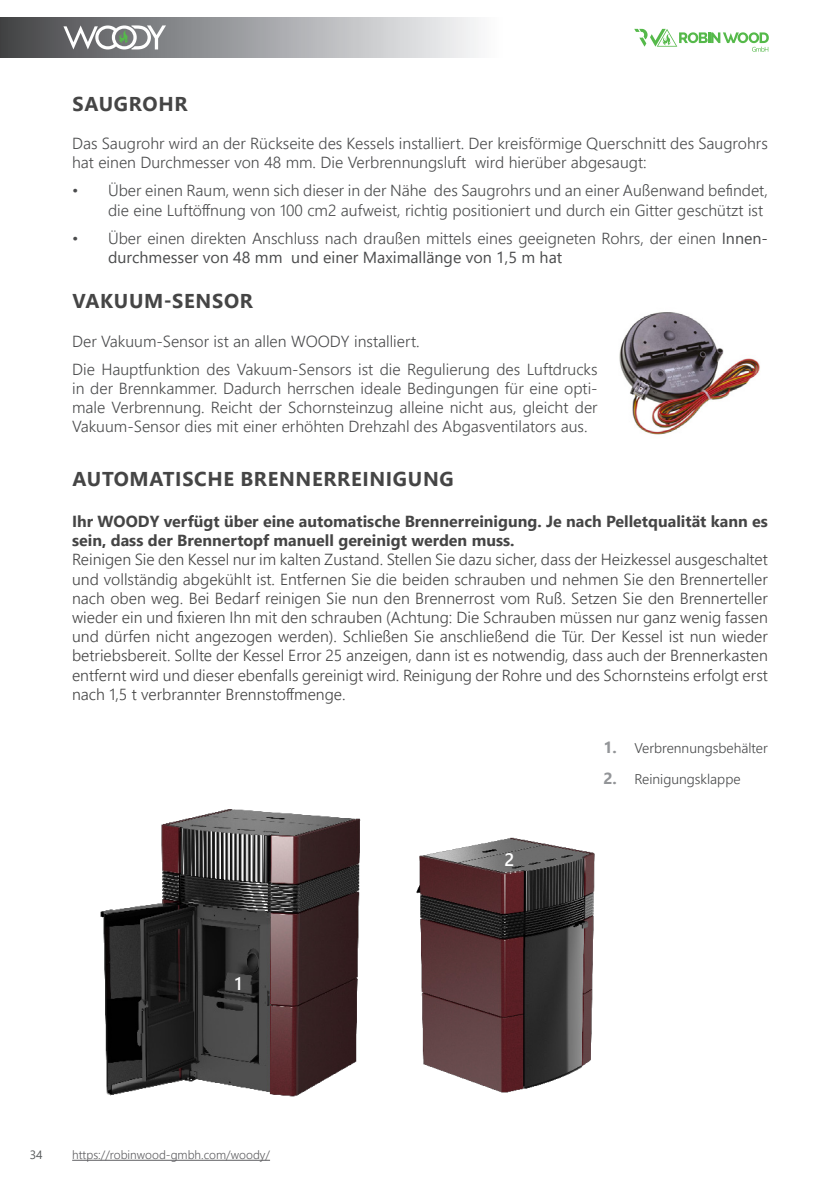
<style>
.page{position:relative;width:840px;height:1191px;background:#fff}
.page>*{position:absolute;margin:0;border:0;box-sizing:border-box;transform-origin:0 0}
.Paragraph_Style_2{font:700 20px "Segoe UI";letter-spacing:.035em;color:#454545}
.t1{font:600 18px "Segoe UI";color:#fff}
.P9{font:300 16px/19.2px "Segoe UI";color:#4b4c4d}
.P9-2{font:300 16px/19.2px "Segoe UI";color:#454545;text-align:justify}
.P9-3{font:700 16px/19.2px "Segoe UI";color:#454545}
.t2{font:300 14px "Segoe UI";color:#494a4b}
.t3{font:300 12px "Segoe UI";color:#5e5e61}
.t4{font:12px "Segoe UI";color:#585b5c}
.s1{font-weight:400}
.s2{font-weight:700;font-size:16px;color:#939598}
</style>
<div class="page">
<svg style="left:634px;top:29px;width:134px;height:23px"></svg>
<hr style="left:72px;top:1159px;width:198px;height:1px;background:#5e5e61">
<div style="left:0;top:17px;width:504px;height:41px;background:linear-gradient(to right,#46474a,#fdfeff)"></div>
<svg style="left:63px;top:25px;width:103px;height:24px"></svg>
<img style="left:619px;top:312px;width:141px;height:123px">
<img style="left:416px;top:837px;width:179px;height:256px">
<img style="left:100px;top:809px;width:261px;height:288px">
<p class="Paragraph_Style_2" style="left:72px;top:85px;width:116px">SAUGROHR</p>
<p class="P9" style="left:72px;top:132px;width:697px">Das Saugrohr wird an der Rückseite des Kessels installiert. Der kreisförmige Querschnitt des Saugrohrs hat einen Durchmesser von 48 mm. Die Verbrennungsluft wird hierüber abgesaugt:</p>
<p class="P9" style="left:72px;top:179px;width:697px;text-align:right">• Über einen Raum, wenn sich dieser in der Nähe des Saugrohrs und an einer Außenwand befindet, die eine Luftöffnung von 100 cm2 aufweist, richtig positioniert und durch ein Gitter geschützt ist</p>
<p class="P9" style="left:108px;top:227px;width:661px;text-indent:-36px">• Über einen direkten Anschluss nach draußen mittels eines geeigneten Rohrs, der einen <span class="s1">Innen&shy;durchmesser von 48 mm und einer Maximallänge von 1,5 m hat</span></p>
<p class="Paragraph_Style_2" style="left:72px;top:282px;width:182px">VAKUUM-SENSOR</p>
<p class="P9" style="left:72px;top:330px;width:349px">Der Vakuum-Sensor ist an allen WOODY installiert.</p>
<p class="P9" style="left:72px;top:358px;width:526px;text-align:justify">Die Hauptfunktion des Vakuum-Sensors ist die Regulierung des Luftdrucks in der Brennkammer. Dadurch herrschen ideale Bedingungen für eine opti&shy;male Verbrennung. Reicht der Schornsteinzug alleine nicht aus, gleicht der Vakuum-Sensor dies mit einer erhöhten Drehzahl des Abgasventilators aus.</p>
<p class="Paragraph_Style_2" style="left:72px;top:460px;width:382px">AUTOMATISCHE BRENNERREINIGUNG</p>
<p class="P9-3" style="left:72px;top:510px;width:697px">Ihr WOODY verfügt über eine automatische Brennerreinigung. Je nach Pelletqualität kann es sein, dass der Brennertopf manuell gereinigt werden muss.</p>
<p class="P9-2" style="left:72px;top:548px;width:697px">Reinigen Sie den Kessel nur im kalten Zustand. Stellen Sie dazu sicher, dass der Heizkessel ausgeschaltet und vollständig abgekühlt ist. Entfernen Sie die beiden schrauben und nehmen Sie den Brennerteller nach oben weg. Bei Bedarf reinigen Sie nun den Brennerrost vom Ruß. Setzen Sie den Brennerteller wieder ein und fixieren Ihn mit den schrauben (Achtung: Die Schrauben müssen nur ganz wenig fassen und dürfen nicht angezogen werden). Schließen Sie anschließend die Tür. Der Kessel ist nun wieder betriebsbereit. Sollte der Kessel Error 25 anzeigen, dann ist es notwendig, dass auch der Brennerkasten entfernt wird und dieser ebenfalls gereinigt wird. Reinigung der Rohre und des Schornsteins erfolgt erst nach 1,5 t verbrannter Brennstoffmenge.</p>
<p class="t1" style="left:235px;top:966px;width:9px">1</p>
<p class="t4" style="left:30px;top:1142px;width:14px">34</p>
<p class="t3" style="left:72px;top:1143px;width:199px">https://robinwood-gmbh.com/woody/</p>
<p class="t1" style="left:504px;top:843px;width:11px">2</p>
<p class="t2" style="left:603px;top:734px;width:166px"><span class="s2">1.</span> Verbrennungsbehälter</p>
<p class="t2" style="left:603px;top:765px;width:139px"><span class="s2">2.</span> Reinigungsklappe</p>
</div>
